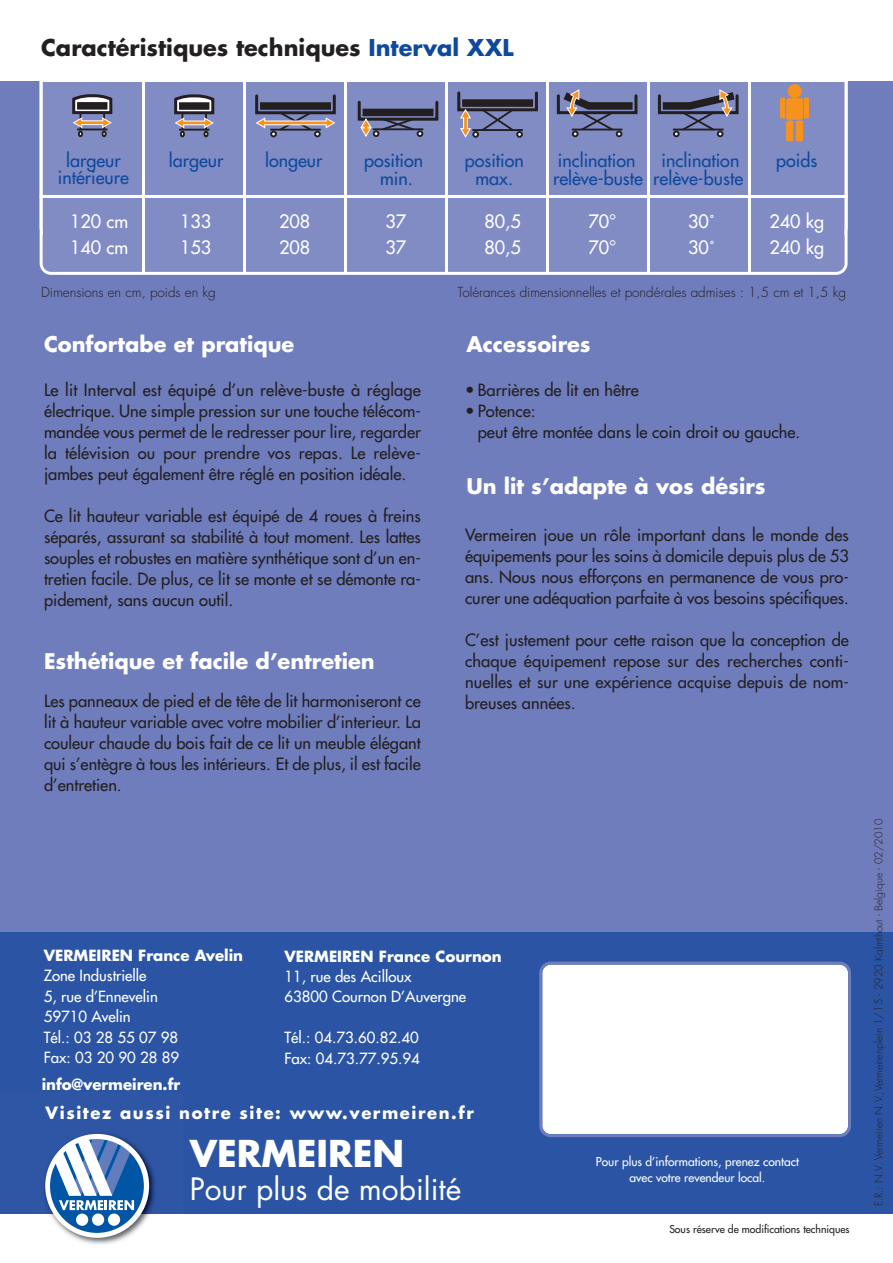
<style>
.page{position:relative;width:893px;height:1263px;background:#fff}
.page>*{position:absolute;margin:0;border:0;box-sizing:border-box;transform-origin:0 0}
.t1{font:700 36px "Futura";color:#fff}
.t2{font:30px "Futura";color:#fff}
.t3{font:700 22.5px "Futura";color:#231f20}
.t4{font:700 21px "Futura";color:#fff}
.t5{font:18px/16.5px "Futura";color:#0f499d;text-align:center}
.t6{font:18px "Futura";color:#fff}
.t7{font:16.5px/21px "Futura";color:#231f20;text-align:justify}
.t8{font:700 16.5px "Futura";letter-spacing:.095em;color:#fff}
.t9{font:15px/20.4px "Futura";color:#fff}
.t10{font:700 15px "Futura";color:#fff}
.t11{font:300 13.5px "Futura";color:#231f20}
.t12{font:12px/16.4px "Futura";color:#fff;text-align:center}
.t13{font:300 10.5px "Futura";color:#231f20}
.t14{font:10.5px "Futura";color:#231f20}
.s1{color:#0f499d}
</style>
<div class="page">
<div style="left:0;top:82px;width:893px;height:877px;background:#6f7dbc"></div>
<div style="left:40px;top:82px;width:808px;height:193px;background:#828cc4"></div>
<svg style="left:173px;top:93px;width:43px;height:44px;background:#7c798a"></svg>
<div style="left:270px;top:131px;width:7px;height:6px;border:2px solid #231f20;border-radius:50%"></div>
<div style="left:314px;top:131px;width:7px;height:6px;border:2px solid #231f20;border-radius:50%"></div>
<div style="left:255px;top:94px;width:81px;height:20px;border:3px solid #231f20"></div>
<div style="left:260px;top:102px;width:71px;height:8px;background:#231f20"></div>
<svg style="left:256px;top:110px;width:80px;height:26px;background:#837e93"></svg>
<div style="left:417px;top:130px;width:6px;height:7px;border:2px solid #231f20;border-radius:50%"></div>
<hr style="left:373px;top:128px;width:50px;height:2px;background:#231f20">
<div style="left:358px;top:101px;width:80px;height:20px;border:3px solid #231f20"></div>
<div style="left:363px;top:109px;width:70px;height:7px;background:#231f20"></div>
<svg style="left:360px;top:117px;width:62px;height:21px"></svg>
<div style="left:516px;top:131px;width:7px;height:7px;border:2px solid #231f20;border-radius:50%"></div>
<hr style="left:472px;top:129px;width:51px;height:2px;background:#231f20">
<div style="left:457px;top:91px;width:81px;height:20px;border:3px solid #231f20"></div>
<div style="left:462px;top:99px;width:71px;height:8px;background:#231f20"></div>
<svg style="left:460px;top:107px;width:62px;height:31px;background:#767798"></svg>
<svg style="left:555px;top:86px;width:85px;height:51px;background:#6f7399"></svg>
<div style="left:787px;top:99px;width:15px;height:20px;background:#f7931d"></div>
<div style="left:787px;top:99px;width:15px;height:20px;border:1px solid #f7931d"></div>
<div style="left:788px;top:85px;width:13px;height:12px;background:#f7931d;border-radius:50%"></div>
<div style="left:788px;top:84px;width:13px;height:14px;border:1px solid #f7931d;border-radius:50%"></div>
<div style="left:780px;top:98px;width:5px;height:20px;background:#f7931d"></div>
<div style="left:780px;top:98px;width:5px;height:20px;border:1px solid #f7931d"></div>
<hr style="left:804px;top:98px;width:4px;height:20px;background:#f7931d">
<div style="left:804px;top:98px;width:5px;height:20px;border:1px solid #f7931d"></div>
<div style="left:787px;top:121px;width:6px;height:20px;background:#f7931d"></div>
<div style="left:786px;top:121px;width:7px;height:20px;border:1px solid #f7931d"></div>
<div style="left:796px;top:121px;width:6px;height:20px;background:#f7931d"></div>
<div style="left:796px;top:121px;width:7px;height:20px;border:1px solid #f7931d"></div>
<svg style="left:656px;top:87px;width:85px;height:50px;background:#6e7298"></svg>
<hr style="left:40px;top:195px;width:808px;height:3px;background:#fff">
<hr style="left:142px;top:71px;width:3px;height:201px;background:#fff">
<hr style="left:243px;top:71px;width:3px;height:201px;background:#fff">
<hr style="left:344px;top:71px;width:3px;height:201px;background:#fff">
<hr style="left:445px;top:71px;width:3px;height:201px;background:#fff">
<hr style="left:546px;top:71px;width:3px;height:201px;background:#fff">
<hr style="left:647px;top:71px;width:3px;height:201px;background:#fff">
<div style="left:0;top:932px;width:893px;height:281px;background:#2b55a4"></div>
<img style="left:0;top:1133px;width:183px;height:112px">
<svg style="left:45px;top:1134px;width:104px;height:104px"></svg>
<svg style="left:539px;top:961px;width:312px;height:176px;background:#f2f3f9"></svg>
<hr style="left:748px;top:73px;width:3px;height:201px;background:#fff">
<svg style="left:71px;top:93px;width:43px;height:44px;background:#7c798a"></svg>
<h3 class="t3" style="left:41px;top:37px;width:474px">Caractéristiques techniques <span class="s1">Interval XXL</span></h3>
<p class="t5" style="left:58px;top:154px;width:72px">largeur intérieure</p>
<p class="t5" style="left:169px;top:153px;width:56px">largeur</p>
<p class="t5" style="left:265px;top:153px;width:59px">longeur</p>
<p class="t5" style="left:364px;top:153px;width:61px">position</p>
<p class="t5" style="left:465px;top:153px;width:61px">position</p>
<p class="t5" style="left:558px;top:153px;width:79px">inclination</p>
<p class="t5" style="left:662px;top:153px;width:79px">inclination</p>
<p class="t5" style="left:776px;top:153px;width:43px">poids</p>
<p class="t5" style="left:380px;top:171px;width:34px">min.</p>
<p class="t5" style="left:475px;top:171px;width:39px">max.</p>
<p class="t5" style="left:553px;top:171px;width:192px">relève-buste relève-buste</p>
<p class="t6" style="left:70px;top:213px;width:60px">120 cm</p>
<p class="t6" style="left:180px;top:213px;width:33px">133</p>
<p class="t6" style="left:279px;top:213px;width:33px">208</p>
<p class="t6" style="left:386px;top:213px;width:22px">37</p>
<p class="t6" style="left:484px;top:213px;width:38px">80,5</p>
<p class="t6" style="left:588px;top:213px;width:30px">70°</p>
<p class="t6" style="left:688px;top:213px;width:29px">30˚</p>
<p class="t6" style="left:769px;top:213px;width:56px">240 kg</p>
<p class="t6" style="left:70px;top:238px;width:60px">140 cm</p>
<p class="t6" style="left:180px;top:238px;width:33px">153</p>
<p class="t6" style="left:279px;top:238px;width:33px">208</p>
<p class="t6" style="left:386px;top:238px;width:22px">37</p>
<p class="t6" style="left:484px;top:238px;width:38px">80,5</p>
<p class="t6" style="left:588px;top:238px;width:30px">70°</p>
<p class="t6" style="left:688px;top:238px;width:29px">30˚</p>
<p class="t6" style="left:769px;top:238px;width:56px">240 kg</p>
<p class="t11" style="left:41px;top:286px;width:176px">Dimensions en cm, poids en kg</p>
<p class="t11" style="left:458px;top:286px;width:390px">Tolérances dimensionnelles et pondérales admises : 1,5 cm et 1,5 kg</p>
<p class="t4" style="left:44px;top:334px;width:252px">Confortabe et pratique</p>
<p class="t7" style="left:44px;top:381px;width:378px">Le lit Interval est équipé d’un relève-buste à réglage électrique. Une simple pression sur une touche télécom&shy;mandée vous permet de le redresser pour lire, regarder la télévision ou pour prendre vos repas. Le relève&shy;jambes peut également être réglé en position idéale.</p>
<p class="t7" style="left:44px;top:507px;width:378px">Ce lit hauteur variable est équipé de 4 roues à freins séparés, assurant sa stabilité à tout moment. Les lattes souples et robustes en matière synthétique sont d’un en&shy;tretien facile. De plus, ce lit se monte et se démonte ra&shy;pidement, sans aucun outil.</p>
<p class="t4" style="left:44px;top:651px;width:332px">Esthétique et facile d’entretien</p>
<p class="t7" style="left:44px;top:692px;width:378px">Les panneaux de pied et de tête de lit harmoniseront ce lit à hauteur variable avec votre mobilier d’interieur. La couleur chaude du bois fait de ce lit un meuble élégant qui s’entègre à tous les intérieurs. Et de plus, il est facile d’entretien.</p>
<p class="t4" style="left:466px;top:334px;width:126px">Accessoires</p>
<p class="t7" style="left:465px;top:381px;width:175px">• Barrières de lit en hêtre</p>
<p class="t7" style="left:478px;top:402px;width:324px;text-indent:-13px">• Potence:<br>peut être montée dans le coin droit ou gauche.</p>
<p class="t4" style="left:466px;top:476px;width:301px">Un lit s’adapte à vos désirs</p>
<p class="t7" style="left:465px;top:525px;width:385px">Vermeiren joue un rôle important dans le monde des équipements pour les soins à domicile depuis plus de 53 ans. Nous nous efforçons en permanence de vous pro&shy;curer une adéquation parfaite à vos besoins spécifiques.</p>
<p class="t7" style="left:465px;top:630px;width:385px">C’est justement pour cette raison que la conception de chaque équipement repose sur des recherches conti&shy;nuelles et sur une expérience acquise depuis de nom&shy;breuses années.</p>
<p class="t10" style="left:44px;top:949px;width:201px">VERMEIREN France Avelin</p>
<p class="t9" style="left:44px;top:966px;width:137px">Zone Industrielle<br>5, rue d’Ennevelin<br>59710 Avelin<br>Tél.: 03 28 55 07 98<br>Fax: 03 20 90 28 89</p>
<p class="t10" style="left:42px;top:1077px;width:140px">info@vermeiren.fr</p>
<p class="t10" style="left:284px;top:949px;width:219px">VERMEIREN France Cournon</p>
<p class="t9" style="left:284px;top:967px;width:183px">11, rue des Acilloux<br>63800 Cournon D’Auvergne</p>
<p class="t9" style="left:284px;top:1028px;width:137px">Tél.: 04.73.60.82.40<br>Fax: 04.73.77.95.94</p>
<p class="t8" style="left:45px;top:1105px;width:430px">Visitez aussi notre site: www.vermeiren.fr</p>
<h1 class="t1" style="left:190px;top:1137px;width:216px">VERMEIREN</h1>
<h2 class="t2" style="left:190px;top:1175px;width:273px">Pour plus de mobilité</h2>
<p class="t12" style="left:596px;top:1154px;width:205px">Pour plus d’informations, prenez contact avec votre revendeur local.</p>
<p class="t14" style="left:669px;top:1224px;width:182px">Sous réserve de modifications techniques</p>
<p class="t13" style="left:874px;top:1206px;width:389px;rotate:-90deg">E.R.: N.V. Vermeiren N.V.,Vermeirenplein 1/15 - 2920 Kalmthout - Belgique - 02/2010</p>
</div>
